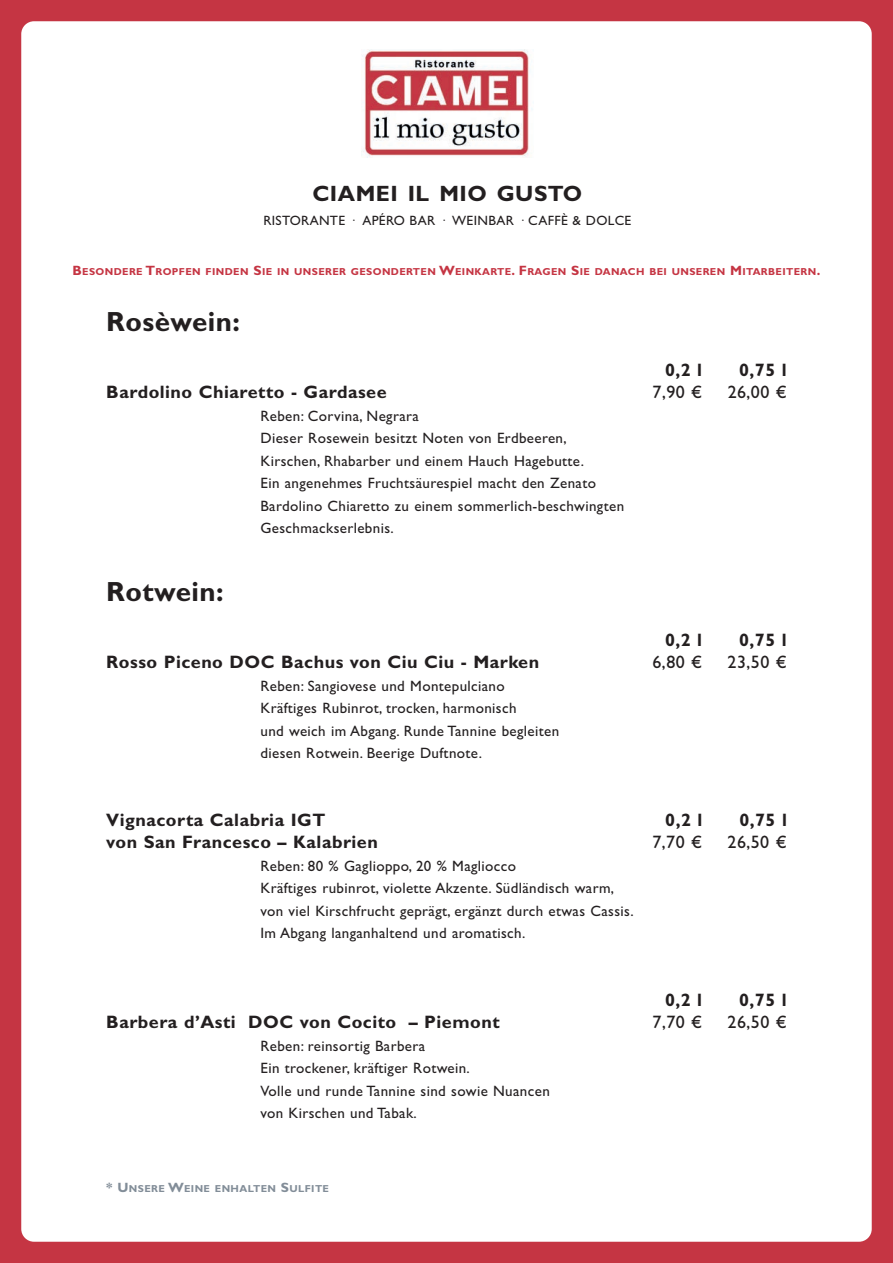
<style>
.page{position:relative;width:893px;height:1263px;background:#c53543}
.page>*{position:absolute;margin:0;border:0;box-sizing:border-box;transform-origin:0 0}
.t1{font:700 27.75px "Gill Sans";letter-spacing:.015em;color:#231f20}
.t2{font:700 22.2px "Gill Sans";letter-spacing:.02em;color:#231f20}
.t3{font:700 18px "Gill Sans";letter-spacing:.03em;color:#231f20}
.t4{font:18px "Gill Sans";letter-spacing:.025em;color:#231f20}
.t5{font:15px/22.5px "Gill Sans";letter-spacing:.025em;color:#231f20}
.t6{font:13.5px "Gill Sans";letter-spacing:.025em;color:#231f20}
.t7{font:700 10.2px "Gill Sans";letter-spacing:.035em;color:#c53543}
.t8{font:700 10.2px "Gill Sans";letter-spacing:.035em;color:#828d98}
.s1{font-size:13.5px}
</style>
<div class="page">
<div style="left:21px;top:21px;width:851px;height:1221px;background:#fff;border-radius:13px"></div>
<img style="left:361px;top:50px;width:172px;height:108px">
<h2 class="t2" style="left:312px;top:186px;width:271px">CIAMEI IL MIO GUSTO</h2>
<p class="t6" style="left:263px;top:216px;width:369px">RISTORANTE · APÉRO BAR · WEINBAR · CAFFÈ &amp; DOLCE</p>
<p class="t7" style="left:73px;top:268px;width:749px"><span class="s1">B</span>ESONDERE <span class="s1">T</span>ROPFEN FINDEN <span class="s1">S</span>IE IN UNSERER GESONDERTEN <span class="s1">W</span>EINKARTE<span class="s1">. F</span>RAGEN <span class="s1">S</span>IE DANACH BEI UNSEREN <span class="s1">M</span>ITARBEITERN<span class="s1">.</span></p>
<h1 class="t1" style="left:106px;top:312px;width:135px">Rosèwein:</h1>
<p class="t3" style="left:665px;top:363px;width:39px">0,2 l</p>
<p class="t3" style="left:739px;top:363px;width:49px">0,75 l</p>
<p class="t3" style="left:106px;top:386px;width:282px">Bardolino Chiaretto - Gardasee</p>
<p class="t4" style="left:653px;top:386px;width:51px">7,90 €</p>
<p class="t4" style="left:728px;top:386px;width:61px">26,00 €</p>
<p class="t5" style="left:260px;top:406px;width:365px">Reben: Corvina, Negrara<br>Dieser Rosewein besitzt Noten von Erdbeeren, Kirschen, Rhabarber und einem Hauch Hagebutte.<br>Ein angenehmes Fruchtsäurespiel macht den Zenato Bardolino Chiaretto zu einem sommerlich-beschwingten Geschmackserlebnis.</p>
<h1 class="t1" style="left:106px;top:582px;width:119px">Rotwein:</h1>
<p class="t3" style="left:665px;top:633px;width:39px">0,2 l</p>
<p class="t3" style="left:739px;top:633px;width:49px">0,75 l</p>
<p class="t3" style="left:106px;top:656px;width:434px">Rosso Piceno DOC Bachus von Ciu Ciu - Marken</p>
<p class="t4" style="left:652px;top:656px;width:51px">6,80 €</p>
<p class="t4" style="left:728px;top:656px;width:61px">23,50 €</p>
<p class="t5" style="left:260px;top:676px;width:300px">Reben: Sangiovese und Montepulciano Kräftiges Rubinrot, trocken, harmonisch<br>und weich im Abgang. Runde Tannine begleiten diesen Rotwein. Beerige Duftnote.</p>
<p class="t3" style="left:106px;top:813px;width:220px">Vignacorta Calabria IGT</p>
<p class="t3" style="left:665px;top:813px;width:39px">0,2 l</p>
<p class="t3" style="left:739px;top:813px;width:49px">0,75 l</p>
<p class="t3" style="left:106px;top:836px;width:273px">von San Francesco – Kalabrien</p>
<p class="t4" style="left:652px;top:836px;width:51px">7,70 €</p>
<p class="t4" style="left:727px;top:836px;width:61px">26,50 €</p>
<p class="t5" style="left:260px;top:856px;width:375px">Reben: 80 % Gaglioppo, 20 % Magliocco<br>Kräftiges rubinrot, violette Akzente. Südländisch warm, von viel Kirschfrucht geprägt, ergänzt durch etwas Cassis.<br>Im Abgang langanhaltend und aromatisch.</p>
<p class="t3" style="left:665px;top:993px;width:39px">0,2 l</p>
<p class="t3" style="left:739px;top:993px;width:49px">0,75 l</p>
<p class="t3" style="left:106px;top:1016px;width:395px">Barbera d’Asti DOC von Cocito – Piemont</p>
<p class="t4" style="left:652px;top:1016px;width:51px">7,70 €</p>
<p class="t4" style="left:728px;top:1016px;width:61px">26,50 €</p>
<p class="t5" style="left:260px;top:1036px;width:291px">Reben: reinsortig Barbera<br>Ein trockener, kräftiger Rotwein.<br>Volle und runde Tannine sind sowie Nuancen von Kirschen und Tabak.</p>
<p class="t8" style="left:106px;top:1184px;width:224px"><span class="s1">* U</span>NSERE <span class="s1">W</span>EINE ENHALTEN <span class="s1">S</span>ULFITE</p>
</div>
